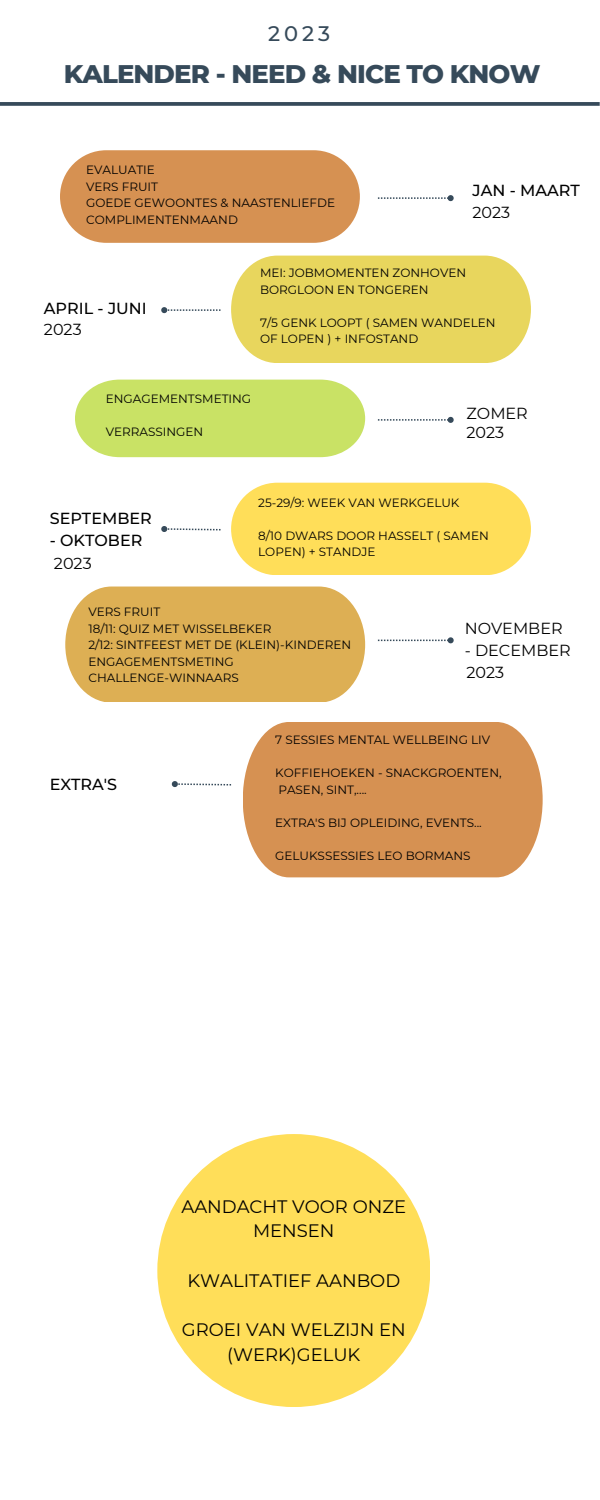
<style>
.page{position:relative;width:600px;height:1500px;background:#fff}
.page>*{position:absolute;margin:0;border:0;box-sizing:border-box;transform-origin:0 0}
.t1{font:800 26px "Montserrat";letter-spacing:-.035em;color:#364a5a}
.t2{font:500 21px "Montserrat";color:#364a5a}
.t3{font:18px/24.8px "Montserrat";color:#000;text-align:center}
.t4{font:500 16px "Montserrat";color:#000}
.t5{font:16px/18.9px "Montserrat";color:#000}
.t6{font:12px/16.5px "Montserrat";color:#000}
</style>
<div class="page">
<div style="left:60px;top:150px;width:300px;height:93px;background:#d69152;border-radius:46px"></div>
<svg style="left:75px;top:380px;width:290px;height:77px;background:#cce36f"></svg>
<div style="left:65px;top:587px;width:300px;height:115px;background:#ddaf54"></div>
<svg style="left:231px;top:256px;width:300px;height:107px;background:#e9d867"></svg>
<svg style="left:161px;top:307px;width:60px;height:7px"></svg>
<div style="left:231px;top:483px;width:300px;height:92px;background:#ffde59;border-radius:46px"></div>
<svg style="left:161px;top:526px;width:60px;height:6px"></svg>
<svg style="left:378px;top:416px;width:76px;height:7px"></svg>
<svg style="left:378px;top:637px;width:76px;height:7px"></svg>
<svg style="left:378px;top:195px;width:76px;height:7px"></svg>
<svg style="left:0;top:102px;width:600px;height:4px;background:#425463"></svg>
<div style="left:157px;top:1134px;width:273px;height:273px;background:#ffde59;border-radius:50%"></div>
<div style="left:243px;top:722px;width:300px;height:155px;background:#d69152"></div>
<svg style="left:171px;top:781px;width:60px;height:7px"></svg>
<h2 class="t2" style="left:268px;top:20px;width:63px">2023</h2>
<h1 class="t1" style="left:64px;top:58px;width:478px">KALENDER - NEED &amp; NICE TO KNOW</h1>
<p class="t6" style="left:86px;top:161px;width:250px">EVALUATIE<br>VERS FRUIT<br>GOEDE GEWOONTES &amp; NAASTENLIEFDE<br>COMPLIMENTENMAAND</p>
<h3 class="t4" style="left:473px;top:180px;width:109px">JAN - MAART</h3>
<h3 class="t5" style="left:473px;top:203px;width:39px">2023</h3>
<h3 class="t4" style="left:44px;top:299px;width:104px">APRIL - JUNI</h3>
<h3 class="t5" style="left:44px;top:320px;width:39px">2023</h3>
<p class="t6" style="left:260px;top:265px;width:208px">MEI: JOBMOMENTEN ZONHOVEN<br>BORGLOON EN TONGEREN</p>
<p class="t6" style="left:260px;top:314px;width:237px">7/5 GENK LOOPT ( SAMEN WANDELEN<br>OF LOPEN ) + INFOSTAND</p>
<p class="t6" style="left:106px;top:390px;width:147px">ENGAGEMENTSMETING</p>
<p class="t6" style="left:106px;top:423px;width:99px">VERRASSINGEN</p>
<h3 class="t5" style="left:467px;top:403px;width:63px">ZOMER<br>2023</h3>
<h3 class="t4" style="left:50px;top:509px;width:104px">SEPTEMBER</h3>
<h3 class="t4" style="left:50px;top:531px;width:94px">- OKTOBER</h3>
<h3 class="t5" style="left:54px;top:554px;width:39px">2023</h3>
<p class="t6" style="left:258px;top:494px;width:203px">25-29/9: WEEK VAN WERKGELUK</p>
<p class="t6" style="left:258px;top:527px;width:232px">8/10 DWARS DOOR HASSELT ( SAMEN<br>LOPEN) + STANDJE</p>
<p class="t6" style="left:88px;top:603px;width:264px">VERS FRUIT<br>18/11: QUIZ MET WISSELBEKER<br>2/12: SINTFEEST MET DE (KLEIN)-KINDEREN<br>ENGAGEMENTSMETING<br>CHALLENGE-WINNAARS</p>
<h3 class="t5" style="left:465px;top:619px;width:99px">NOVEMBER</h3>
<h3 class="t5" style="left:465px;top:641px;width:108px">- DECEMBER</h3>
<h3 class="t5" style="left:467px;top:663px;width:39px">2023</h3>
<h3 class="t4" style="left:50px;top:775px;width:69px">EXTRA'S</h3>
<p class="t6" style="left:275px;top:732px;width:216px">7 SESSIES MENTAL WELLBEING LIV</p>
<p class="t6" style="left:275px;top:765px;width:228px">KOFFIEHOEKEN - SNACKGROENTEN,<br>PASEN, SINT,....</p>
<p class="t6" style="left:275px;top:814px;width:208px">EXTRA'S BIJ OPLEIDING, EVENTS...</p>
<p class="t6" style="left:275px;top:847px;width:197px">GELUKSSESSIES LEO BORMANS</p>
<h3 class="t3" style="left:181px;top:1194px;width:226px">AANDACHT VOOR ONZE<br>MENSEN</h3>
<h3 class="t3" style="left:187px;top:1268px;width:214px">KWALITATIEF AANBOD</h3>
<h3 class="t3" style="left:182px;top:1318px;width:225px">GROEI VAN WELZIJN EN (WERK)GELUK</h3>
</div>
